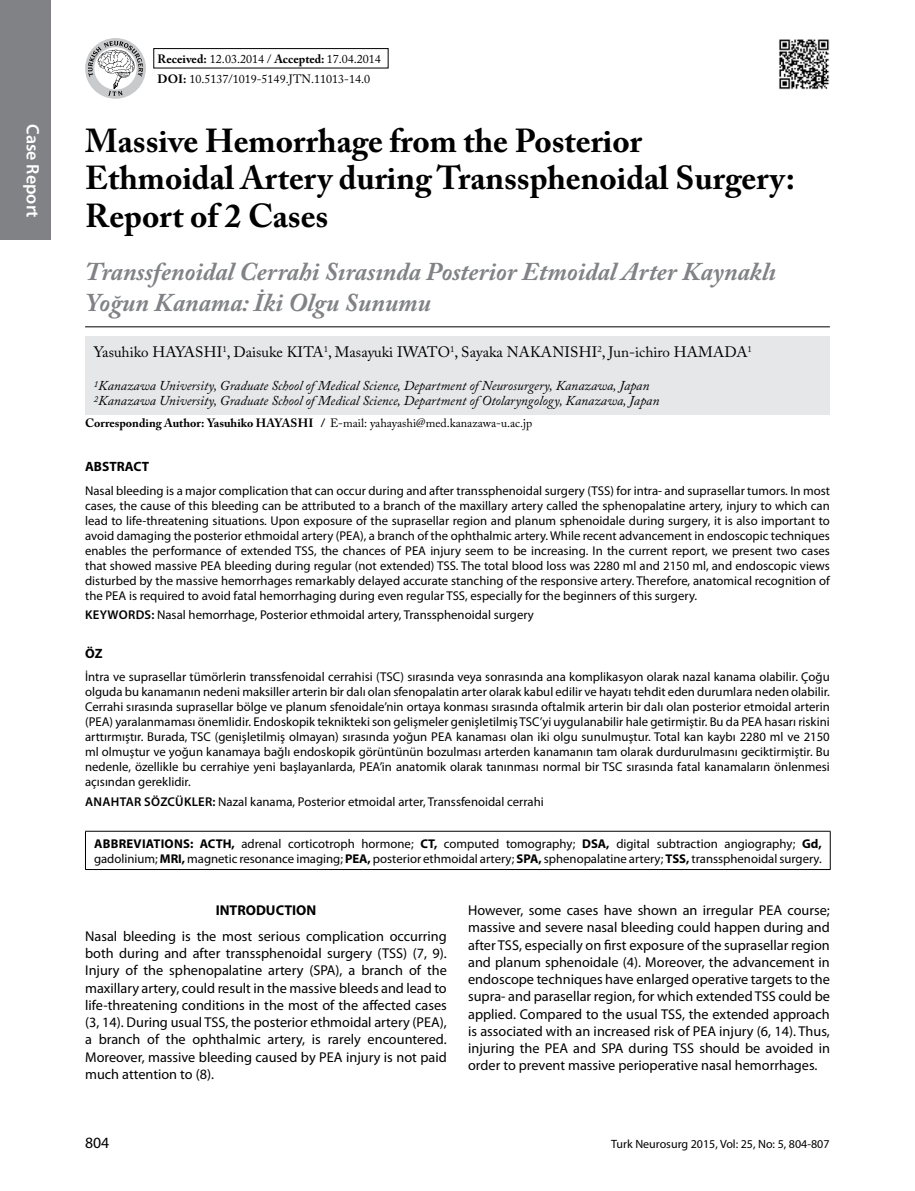
<style>
.page{position:relative;width:915px;height:1191px;background:#fff}
.page>*{position:absolute;margin:0;border:0;box-sizing:border-box;transform-origin:0 0}
.t1{font:700 33px/37.5px "Adobe Caslon Pro";color:#000}
.t2{font:italic 700 25.5px/31.5px "Adobe Caslon Pro";color:#808285}
.t3{font:600 18px "Myriad Pro";color:#fff}
.t4{font:15.75px "Myriad Pro";color:#000}
.t5{font:15px "Adobe Caslon Pro";color:#000}
.t6{font:14.25px/17.2px "Myriad Pro";color:#000;text-align:justify}
.t7{font:700 14.25px "Myriad Pro";color:#000}
.t8{font:italic 13.5px/15px "Adobe Caslon Pro";color:#000}
.t9{font:700 13.5px "Myriad Pro";color:#000}
.t10{font:12.75px/15px "Myriad Pro";color:#000;text-align:justify}
.t11{font:700 12.75px "Myriad Pro";color:#000}
.t12{font:12px/20.2px "Adobe Caslon Pro";color:#000}
.t13{font:12px "Myriad Pro";color:#000}
.t14{font:700 12px "Adobe Caslon Pro";color:#000}
.t15{font:8.7px "Adobe Caslon Pro";color:#000}
.s1{font-weight:700}
.s2{font-weight:600}
</style>
<div class="page">
<div style="left:0;top:0;width:51px;height:240px;background:#808285"></div>
<div style="left:153px;top:48px;width:235px;height:20px;border:1px solid #000"></div>
<div style="left:85px;top:38px;width:61px;height:61px;background:#c9cacc;border-radius:50%"></div>
<svg style="left:88px;top:41px;width:55px;height:55px"></svg>
<div style="left:85px;top:336px;width:744px;height:79px;background:#e6e7e8"></div>
<hr style="left:85px;top:831px;width:745px;height:1px;background:#000">
<hr style="left:85px;top:831px;width:1px;height:38px;background:#000">
<hr style="left:829px;top:831px;width:1px;height:38px;background:#000">
<hr style="left:85px;top:869px;width:745px;height:1px;background:#000">
<hr style="left:85px;top:326px;width:744px;height:1px;background:#000">
<img style="left:779px;top:39px;width:50px;height:50px">
<h3 class="t3" style="left:44px;top:124px;width:95px;rotate:90deg">CASE REPORT</h3>
<p class="t12" style="left:157px;top:48px;width:225px"><span class="s1">Received:</span> 12.03.2014 / <span class="s1">Accepted:</span> 17.04.2014<br><span class="s1">DOI:</span> 10.5137/1019-5149.JTN.11013-14.0</p>
<h1 class="t1" style="left:85px;top:122px;width:711px">Massive Hemorrhage from the Posterior<br>Ethmoidal Artery during Transsphenoidal Surgery:<br>Report of 2 Cases</h1>
<h2 class="t2" style="left:85px;top:255px;width:692px">Transsfenoidal Cerrahi Sırasında Posterior Etmoidal Arter Kaynaklı<br>Yoğun Kanama: İki Olgu Sunumu</h2>
<p class="t5" style="left:94px;top:343px;width:83px">Yasuhiko Haya</p>
<p class="t5" style="left:195px;top:343px;width:221px">shı <sup>1</sup>, Daisuke Kıta <sup>1</sup>, Masayuki Iwato</p>
<p class="t5" style="left:450px;top:343px;width:250px"><sup>1</sup>, Sayaka NAKANISHI<sup>2</sup>, Jun-ichiro Hamada</p>
<p class="t15" style="left:747px;top:344px;width:6px">1</p>
<p class="t8" style="left:94px;top:378px;width:567px"><sup>1</sup>Kanazawa University, Graduate School of Medical Science, Department of Neurosurgery, Kanazawa, Japan<br><sup>2</sup>Kanazawa University, Graduate School of Medical Science, Department of Otolaryngology, Kanazawa, Japan</p>
<p class="t14" style="left:85px;top:415px;width:191px">Corresponding Author: Yasuhiko Hayashı</p>
<p class="t12" style="left:320px;top:412px;width:213px"><span class="s1">/</span> E-mail: yahayashi@med.kanazawa-u.ac.jp</p>
<p class="t9" style="left:85px;top:458px;width:65px">ABSTRACT</p>
<p class="t10" style="left:85px;top:483px;width:746px">Nasal bleeding is a major complication that can occur during and after transsphenoidal surgery (TSS) for intra- and suprasellar tumors. In most cases, the cause of this bleeding can be attributed to a branch of the maxillary artery called the sphenopalatine artery, injury to which can lead to life-threatening situations. Upon exposure of the suprasellar region and planum sphenoidale during surgery, it is also important to avoid damaging the posterior ethmoidal artery (PEA), a branch of the ophthalmic artery. While recent advancement in endoscopic techniques enables the performance of extended TSS, the chances of PEA injury seem to be increasing. In the current report, we present two cases that showed massive PEA bleeding during regular (not extended) TSS. The total blood loss was 2280 ml and 2150 ml, and endoscopic views disturbed by the massive hemorrhages remarkably delayed accurate stanching of the responsive artery. Therefore, anatomical recognition of the PEA is required to avoid fatal hemorrhaging during even regular TSS, especially for the beginners of this surgery.</p>
<p class="t10" style="left:85px;top:607px;width:450px"><span class="s2">KEYWORDS:</span> Nasal hemorrhage, Posterior ethmoidal artery, Transsphenoidal surgery</p>
<p class="t9" style="left:85px;top:644px;width:19px">ÖZ</p>
<p class="t10" style="left:85px;top:669px;width:746px">İntra ve suprasellar tümörlerin transsfenoidal cerrahisi (TSC) sırasında veya sonrasında ana komplikasyon olarak nazal kanama olabilir. Çoğu olguda bu kanamanın nedeni maksiller arterin bir dalı olan sfenopalatin arter olarak kabul edilir ve hayatı tehdit eden durumlara neden olabilir.<br>Cerrahi sırasında suprasellar bölge ve planum sfenoidale’nin ortaya konması sırasında oftalmik arterin bir dalı olan posterior etmoidal arterin (PEA) yaralanmaması önemlidir. Endoskopik teknikteki son gelişmeler genişletilmiş TSC’yi uygulanabilir hale getirmiştir. Bu da PEA hasarı riskini arttırmıştır. Burada, TSC (genişletilmiş olmayan) sırasında yoğun PEA kanaması olan iki olgu sunulmuştur. Total kan kaybı 2280 ml ve 2150 ml olmuştur ve yoğun kanamaya bağlı endoskopik görüntünün bozulması arterden kanamanın tam olarak durdurulmasını geciktirmiştir. Bu nedenle, özellikle bu cerrahiye yeni başlayanlarda, PEA’in anatomik olarak tanınması normal bir TSC sırasında fatal kanamaların önlenmesi açısından gereklidir.</p>
<p class="t10" style="left:85px;top:793px;width:460px"><span class="s2">ANAHTAR SÖZCÜKLER:</span> Nazal kanama, Posterior etmoidal arter, Transsfenoidal cerrahi</p>
<p class="t11" style="left:94px;top:835px;width:17px">ABBREVIATIONS</p>
<p class="t10" style="left:94px;top:835px;width:729px;text-align:right"><span class="s1">: ACTH,</span> adrenal corticotroph hormone; <span class="s1">CT,</span> computed tomography; <span class="s1">DSA,</span> digital subtraction angiography; <span class="s1">GD,<br></span>gadolinium; <span class="s1">MRI,</span> magnetic resonance imaging; <span class="s1">PEA,</span> posterior ethmoidal artery; <span class="s1">SPA,</span> sphenopalatine artery; <span class="s1">TSS,</span> transsphenoidal surgery.</p>
<p class="t7" style="left:215px;top:901px;width:102px">INTRODUCTION</p>
<p class="t6" style="left:85px;top:927px;width:363px">Nasal bleeding is the most serious complication occurring both during and after transsphenoidal surgery (TSS) (7, 9).<br>Injury of the sphenopalatine artery (SPA), a branch of the maxillary artery, could result in the massive bleeds and lead to life-threatening conditions in the most of the affected cases (3, 14). During usual TSS, the posterior ethmoidal artery (PEA), a branch of the ophthalmic artery, is rarely encountered.<br>Moreover, massive bleeding caused by PEA injury is not paid much attention to (8).</p>
<p class="t6" style="left:468px;top:901px;width:363px">However, some cases have shown an irregular PEA course; massive and severe nasal bleeding could happen during and after TSS, especially on first exposure of the suprasellar region and planum sphenoidale (4). Moreover, the advancement in endoscope techniques have enlarged operative targets to the supra- and parasellar region, for which extended TSS could be applied. Compared to the usual TSS, the extended approach is associated with an increased risk of PEA injury (6, 14). Thus, injuring the PEA and SPA during TSS should be avoided in order to prevent massive perioperative nasal hemorrhages.</p>
<p class="t4" style="left:85px;top:1133px;width:26px">804</p>
<p class="t13" style="left:611px;top:1137px;width:220px">Turk Neurosurg 2015, Vol: 25, No: 5, 804-807</p>
</div>
